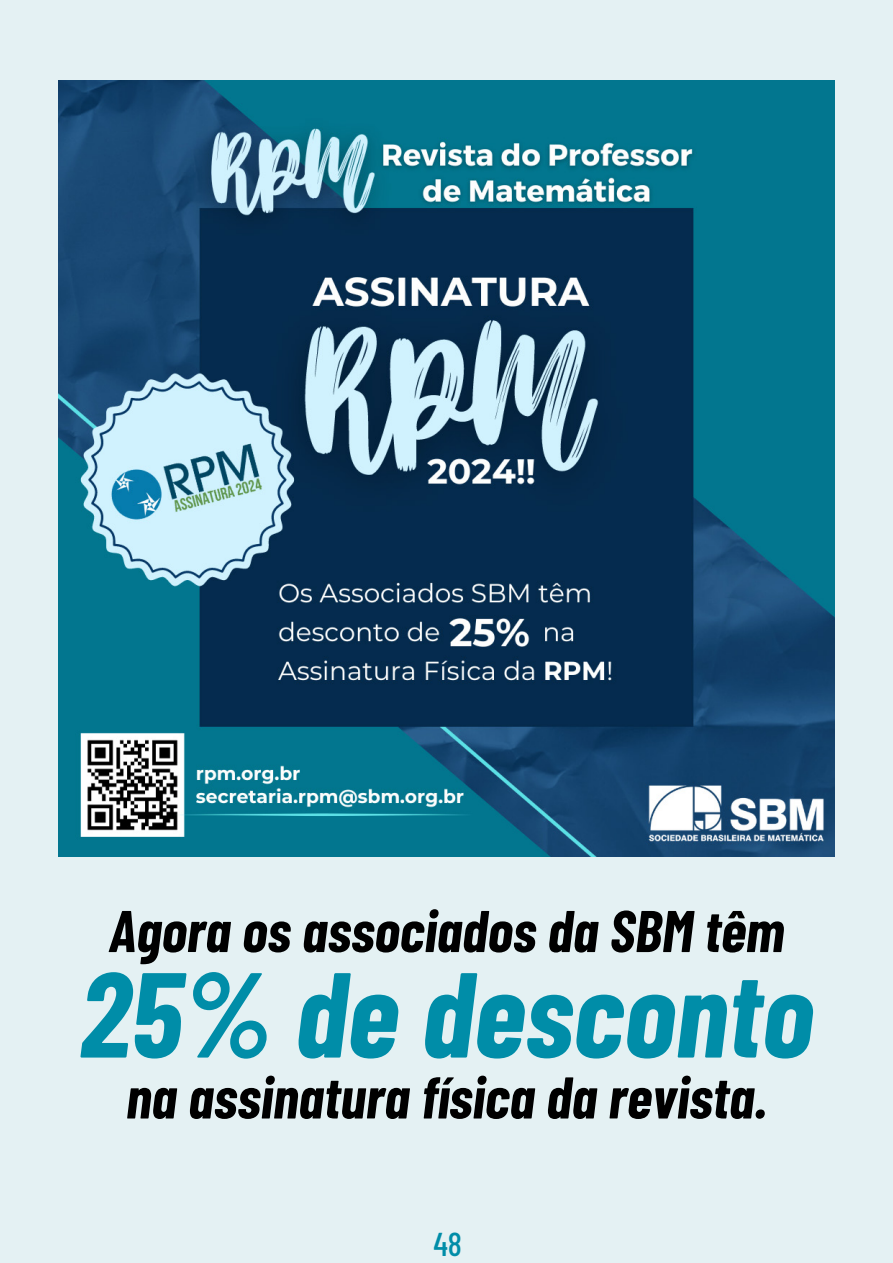
<style>
.page{position:relative;width:893px;height:1263px;background:#e4f1f3}
.page>*{position:absolute;margin:0;border:0;box-sizing:border-box;transform-origin:0 0}
.t1{font:italic 700 120.6px "Barlow Condensed";color:#008da8}
.t2{font:italic 700 58.8px "Barlow Condensed";color:#000}
.t3{font:500 33px "Barlow Condensed";color:#008da8}
</style>
<div class="page">
<img style="left:59px;top:80px;width:775px;height:776px">
<p class="t2" style="left:109px;top:889px;width:677px">Agora os associados da SBM têm</p>
<h1 class="t1" style="left:80px;top:928px;width:735px">25% de desconto</h1>
<p class="t2" style="left:126px;top:1055px;width:643px">na assinatura física da revista.</p>
<p class="t3" style="left:433px;top:1220px;width:30px">48</p>
</div>
